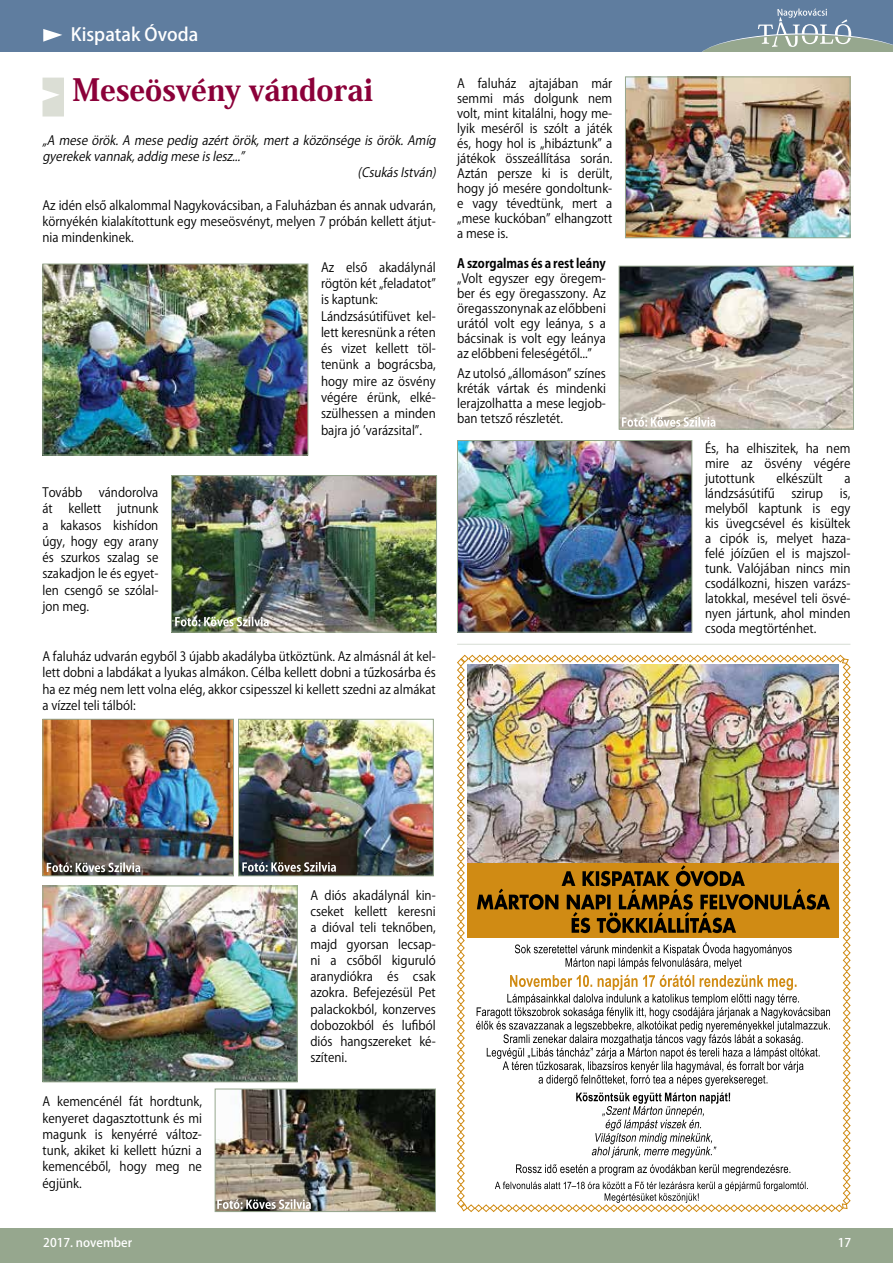
<style>
.page{position:relative;width:893px;height:1263px;background:#fff}
.page>*{position:absolute;margin:0;border:0;box-sizing:border-box;transform-origin:0 0}
.t1{font:800 30.3px "Koz Min Pr 6 N";color:#8b0039;scale:.96 1}
.t2{font:500 18px "Koz Go Pr 6 N";color:#fff}
.t3{font:12.75px/16.2px "Koz Go Pr 6 N";color:#000;text-align:justify;scale:.93 1}
.t4{font:italic 12.75px "Koz Go Pr 6 N";color:#000;scale:.93 1}
.t5{font:700 12.75px "Koz Go Pr 6 N";color:#000;scale:.93 1}
.t6{font:500 12px "Koz Go Pr 6 N";color:#fff}
</style>
<div class="page">
<div style="left:0;top:0;width:893px;height:51px;background:#5f7d9f"></div>
<svg style="left:43px;top:29px;width:19px;height:13px"></svg>
<svg style="left:703px;top:9px;width:190px;height:42px"></svg>
<div style="left:0;top:1229px;width:893px;height:34px;background:#96a78e"></div>
<svg style="left:43px;top:78px;width:21px;height:39px"></svg>
<img style="left:627px;top:79px;width:221px;height:157px">
<div style="left:625px;top:77px;width:225px;height:161px;border:1px solid #96a78e"></div>
<img style="left:45px;top:266px;width:261px;height:187px">
<div style="left:43px;top:264px;width:265px;height:191px;border:1px solid #96a78e"></div>
<img style="left:173px;top:477px;width:262px;height:153px">
<div style="left:171px;top:475px;width:266px;height:157px;border:1px solid #96a78e"></div>
<img style="left:45px;top:721px;width:187px;height:153px">
<div style="left:43px;top:719px;width:191px;height:157px;border:1px solid #96a78e"></div>
<img style="left:240px;top:721px;width:192px;height:153px">
<div style="left:238px;top:719px;width:196px;height:157px;border:1px solid #96a78e"></div>
<img style="left:45px;top:887px;width:251px;height:193px">
<div style="left:43px;top:885px;width:255px;height:197px;border:1px solid #96a78e"></div>
<img style="left:217px;top:1091px;width:217px;height:119px">
<div style="left:215px;top:1089px;width:221px;height:123px;border:1px solid #96a78e"></div>
<img style="left:621px;top:268px;width:231px;height:159px">
<div style="left:619px;top:266px;width:235px;height:163px;border:1px solid #96a78e"></div>
<img style="left:459px;top:442px;width:231px;height:188px">
<div style="left:457px;top:440px;width:235px;height:192px;border:1px solid #96a78e"></div>
<hr style="left:457px;top:644px;width:393px;height:1px;background:#96a78e">
<svg style="left:175px;top:617px;width:94px;height:9px"></svg>
<svg style="left:47px;top:862px;width:93px;height:10px"></svg>
<svg style="left:242px;top:862px;width:94px;height:10px"></svg>
<svg style="left:217px;top:1199px;width:94px;height:10px"></svg>
<svg style="left:622px;top:417px;width:93px;height:10px"></svg>
<img style="left:457px;top:654px;width:394px;height:558px">
<h2 class="t2" style="left:71px;top:25px;width:129px">Kispatak Óvoda</h2>
<h1 class="t1" style="left:73px;top:73px;width:315px">Meseösvény vándorai</h1>
<p class="t4" style="left:43px;top:133px;width:429px">„A meseörök.A mesepedigazértörök,mertaközönségeisörök.Amíg</p>
<p class="t4" style="left:43px;top:149px;width:223px">gyerekekvannak,addigmeseislesz...”</p>
<p class="t4" style="left:358px;top:165px;width:90px">(CsukásIstván)</p>
<p class="t3" style="left:43px;top:197px;width:424px">Az idén első alkalommal Nagykovácsiban, a Faluházban és annak udvarán, környékén kialakítottunk egy meseösvényt, melyen 7 próbán kellett átjut&shy;nia mindenkinek.</p>
<p class="t3" style="left:321px;top:259px;width:125px;text-align:left">Az első akadálynál rögtön két „feladatot” is kaptunk:<br>Lándzsásútifüvet kel&shy;lett keresnünk a réten és vizet kellett töl&shy;tenünk a bográcsba, hogy mire az ösvény végére érünk, elké&shy;szülhessen a minden bajra jó ’varázsital”.</p>
<p class="t3" style="left:43px;top:484px;width:126px;text-indent:56px">vándorolva át kellett jutnunk a kakasos kishídon úgy, hogy egy arany és szurkos szalag se szakadjon le és egyet&shy;len csengő se szólal&shy;jon meg.</p>
<p class="t3" style="left:43px;top:649px;width:424px">A faluház udvarán egyből 3 újabb akadályba ütköztünk. Az almásnál át kel&shy;lett dobni a labdákat a lyukas almákon. Célba kellett dobni a tűzkosárba és ha ez még nem lett volna elég, akkor csipesszel ki kellett szedni az almákat a vízzel teli tálból:</p>
<p class="t3" style="left:43px;top:484px;width:44px">Tovább</p>
<p class="t3" style="left:457px;top:76px;width:168px;line-height:15px">A faluház ajtajában már semmi más dolgunk nem volt, mint kitalálni, hogy me&shy;lyik meséről is szólt a játék és, hogy hol is „hibáztunk” a játékok összeállítása során.<br>Aztán persze ki is derült, hogy jó mesére gondoltunk&shy;e vagy tévedtünk, mert a „mese kuckóban” elhangzott a mese is.</p>
<p class="t5" style="left:457px;top:256px;width:161px">A szorgalmas és a rest leány</p>
<p class="t3" style="left:457px;top:271px;width:161px;line-height:15px">„Volt egyszer egy öregem&shy;ber és egy öregasszony. Az öregasszonynak az előbbeni urától volt egy leánya, s a bácsinak is volt egy leánya az előbbeni feleségétől...”</p>
<p class="t3" style="left:457px;top:366px;width:161px;line-height:15px">Az utolsó „állomáson” színes kréták vártak és mindenki lerajzolhatta a mese legjob&shy;ban tetsző részletét.</p>
<p class="t3" style="left:43px;top:1094px;width:173px">A kemencénél fát hordtunk, kenyeret dagasztottunk és mi magunk is kenyérré változ&shy;tunk, akiket ki kellett húzni a kemencéből, hogy meg ne égjünk.</p>
<p class="t3" style="left:310px;top:887px;width:136px">A diós akadálynál kin&shy;cseket kellett keresni a dióval teli teknőben, majd gyorsan lecsap&shy;ni a csőből kiguruló aranydiókra és csak azokra. Befejezésül Pet palackokból, konzerves dobozokból és lufiból diós hangszereket ké&shy;szíteni.</p>
<p class="t3" style="left:705px;top:441px;width:158px;line-height:15px">És, ha elhiszitek, ha nem mire az ösvény végére jutottunk</p>
<p class="t3" style="left:776px;top:470px;width:51px">elkészült</p>
<p class="t3" style="left:844px;top:470px;width:8px">a</p>
<p class="t3" style="left:705px;top:485px;width:76px">lándzsásútifű</p>
<p class="t3" style="left:791px;top:485px;width:36px">szirup</p>
<p class="t3" style="left:705px;top:486px;width:158px;line-height:15px;text-indent:135px">is, melyből kaptunk is egy kis üvegcsével és kisültek a cipók is, melyet haza&shy;felé jóízűen el is majszol&shy;tunk. Valójában nincs min csodálkozni, hiszen varázs&shy;latokkal, mesével teli ösvé&shy;nyen jártunk, ahol minden csoda megtörténhet.</p>
<p class="t6" style="left:43px;top:1236px;width:90px">2017. november</p>
<p class="t6" style="left:838px;top:1236px;width:15px">17</p>
</div>
